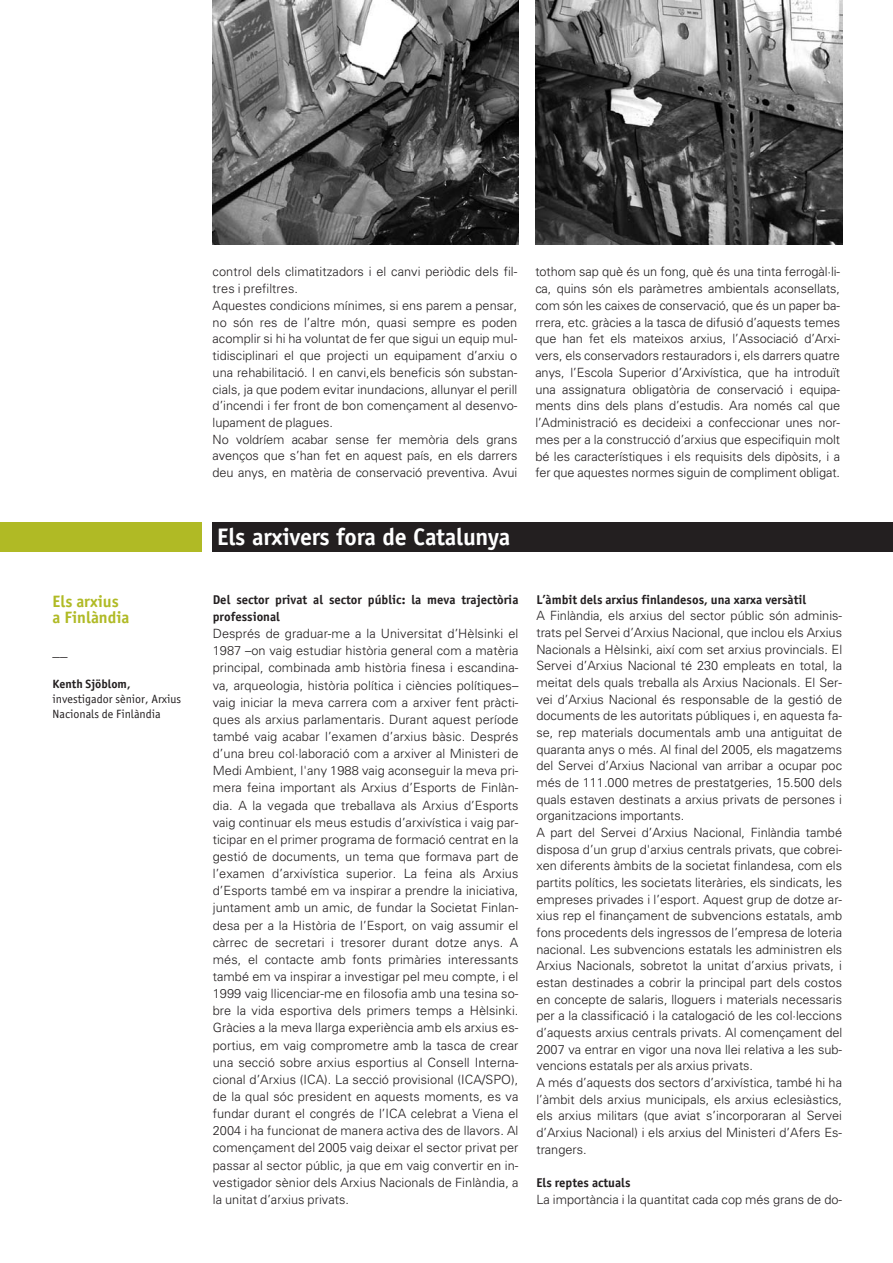
<style>
.page{position:relative;width:893px;height:1263px;background:#fff}
.page>*{position:absolute;margin:0;border:0;box-sizing:border-box;transform-origin:0 0}
.t1{font:700 24px "Officina Sans Std";letter-spacing:-.01em;color:#fff}
.t2{font:700 16.5px/16.5px "Officina Sans Std";color:#b0ba25}
.t3{font:15px "Univers LT Std";color:#231f20}
.t4{font:300 12.75px/17.1px "Univers LT Std";color:#231f20;text-align:justify}
.t5{font:700 12.75px/17.1px "Officina Sans Std";color:#231f20}
.t6{font:12px/15px "Officina Sans Std";color:#231f20}
.t7{font:700 12px "Officina Sans Std";color:#231f20}
</style>
<div class="page">
<div style="left:213px;top:523px;width:680px;height:29px;background:#231f20"></div>
<div style="left:0;top:523px;width:202px;height:29px;background:#b0ba25"></div>
<img style="left:213px;top:0;width:306px;height:244px">
<img style="left:536px;top:0;width:306px;height:244px">
<hr style="left:892px;top:636px;width:1px;height:30px;background:#b0ba25">
<p class="t2" style="left:53px;top:594px;width:78px">Els arxius a Finlàndia</p>
<p class="t3" style="left:53px;top:645px;width:16px">__</p>
<p class="t7" style="left:53px;top:679px;width:79px">Kenth Sjöblom,</p>
<p class="t6" style="left:53px;top:692px;width:130px">investigador sènior, Arxius<br>Nacionals de Finlàndia</p>
<p class="t4" style="left:213px;top:265px;width:306px;text-align:left">control dels climatitzadors i el canvi periòdic dels fil&shy;tres i prefiltres.<br>Aquestes condicions mínimes, si ens parem a pensar, no són res de l’altre món, quasi sempre es poden acomplir si hi ha voluntat de fer que sigui un equip mul&shy;tidisciplinari el que projecti un equipament d’arxiu o una rehabilitació. I en canvi,els beneficis són substan&shy;cials, ja que podem evitar inundacions, allunyar el perill d’incendi i fer front de bon començament al desenvo&shy;lupament de plagues.<br>No voldríem acabar sense fer memòria dels grans avenços que s’han fet en aquest país, en els darrers deu anys, en matèria de conservació preventiva. Avui</p>
<p class="t4" style="left:535px;top:265px;width:306px">tothom sap què és un fong, què és una tinta ferrogàl·li&shy;ca, quins són els paràmetres ambientals aconsellats, com són les caixes de conservació, que és un paper ba&shy;rrera, etc. gràcies a la tasca de difusió d’aquests temes que han fet els mateixos arxius, l’Associació d’Arxi&shy;vers, els conservadors restauradors i, els darrers quatre anys, l’Escola Superior d’Arxivística, que ha introduït una assignatura obligatòria de conservació i equipa&shy;ments dins dels plans d’estudis. Ara només cal que l’Administració es decideixi a confeccionar unes nor&shy;mes per a la construcció d’arxius que especifiquin molt bé les característiques i els requisits dels dipòsits, i a fer que aquestes normes siguin de compliment obligat.</p>
<h1 class="t1" style="left:217px;top:527px;width:295px">Els arxivers fora de Catalunya</h1>
<p class="t5" style="left:213px;top:592px;width:307px">Del sector privat al sector públic: la meva trajectòria professional</p>
<p class="t4" style="left:213px;top:626px;width:307px">Després de graduar-me a la Universitat d’Hèlsinki el 1987 –on vaig estudiar història general com a matèria principal, combinada amb història finesa i escandina&shy;va, arqueologia, història política i ciències polítiques– vaig iniciar la meva carrera com a arxiver fent pràcti&shy;ques als arxius parlamentaris. Durant aquest període també vaig acabar l’examen d’arxius bàsic. Després d’una breu col·laboració com a arxiver al Ministeri de Medi Ambient, l'any 1988 vaig aconseguir la meva pri&shy;mera feina important als Arxius d’Esports de Finlàn&shy;dia. A la vegada que treballava als Arxius d’Esports vaig continuar els meus estudis d’arxivística i vaig par&shy;ticipar en el primer programa de formació centrat en la gestió de documents, un tema que formava part de l’examen d’arxivística superior. La feina als Arxius d’Esports també em va inspirar a prendre la iniciativa, juntament amb un amic, de fundar la Societat Finlan&shy;desa per a la Història de l’Esport, on vaig assumir el càrrec de secretari i tresorer durant dotze anys. A més, el contacte amb fonts primàries interessants també em va inspirar a investigar pel meu compte, i el 1999 vaig llicenciar-me en filosofia amb una tesina so&shy;bre la vida esportiva dels primers temps a Hèlsinki.<br>Gràcies a la meva llarga experiència amb els arxius es&shy;portius, em vaig comprometre amb la tasca de crear una secció sobre arxius esportius al Consell Interna&shy;cional d’Arxius (ICA). La secció provisional (ICA/SPO), de la qual sóc president en aquests moments, es va fundar durant el congrés de l’ICA celebrat a Viena el 2004 i ha funcionat de manera activa des de llavors. Al començament del 2005 vaig deixar el sector privat per passar al sector públic, ja que em vaig convertir en in&shy;vestigador sènior dels Arxius Nacionals de Finlàndia, a la unitat d’arxius privats.</p>
<p class="t5" style="left:536px;top:592px;width:271px">L’àmbit dels arxius finlandesos, una xarxa versàtil</p>
<p class="t4" style="left:536px;top:609px;width:307px;line-height:16.6px;text-align:left">A Finlàndia, els arxius del sector públic són adminis&shy;trats pel Servei d’Arxius Nacional, que inclou els Arxius Nacionals a Hèlsinki, així com set arxius provincials. El Servei d’Arxius Nacional té 230 empleats en total, la meitat dels quals treballa als Arxius Nacionals. El Ser&shy;vei d’Arxius Nacional és responsable de la gestió de documents de les autoritats públiques i, en aquesta fa&shy;se, rep materials documentals amb una antiguitat de quaranta anys o més. Al final del 2005, els magatzems del Servei d’Arxius Nacional van arribar a ocupar poc més de 111.000 metres de prestatgeries, 15.500 dels quals estaven destinats a arxius privats de persones i organitzacions importants.<br>A part del Servei d’Arxius Nacional, Finlàndia també disposa d’un grup d'arxius centrals privats, que cobrei&shy;xen diferents àmbits de la societat finlandesa, com els partits polítics, les societats literàries, els sindicats, les empreses privades i l’esport. Aquest grup de dotze ar&shy;xius rep el finançament de subvencions estatals, amb fons procedents dels ingressos de l’empresa de loteria nacional. Les subvencions estatals les administren els Arxius Nacionals, sobretot la unitat d’arxius privats, i estan destinades a cobrir la principal part dels costos en concepte de salaris, lloguers i materials necessaris per a la classificació i la catalogació de les col·leccions d’aquests arxius centrals privats. Al començament del 2007 va entrar en vigor una nova llei relativa a les sub&shy;vencions estatals per als arxius privats.<br>A més d’aquests dos sectors d’arxivística, també hi ha l’àmbit dels arxius municipals, els arxius eclesiàstics, els arxius militars (que aviat s’incorporaran al Servei d’Arxius Nacional) i els arxius del Ministeri d’Afers Es&shy;trangers.</p>
<p class="t5" style="left:536px;top:1175px;width:96px">Els reptes actuals</p>
<p class="t4" style="left:536px;top:1192px;width:307px">La importància i la quantitat cada cop més grans de do-</p>
</div>
